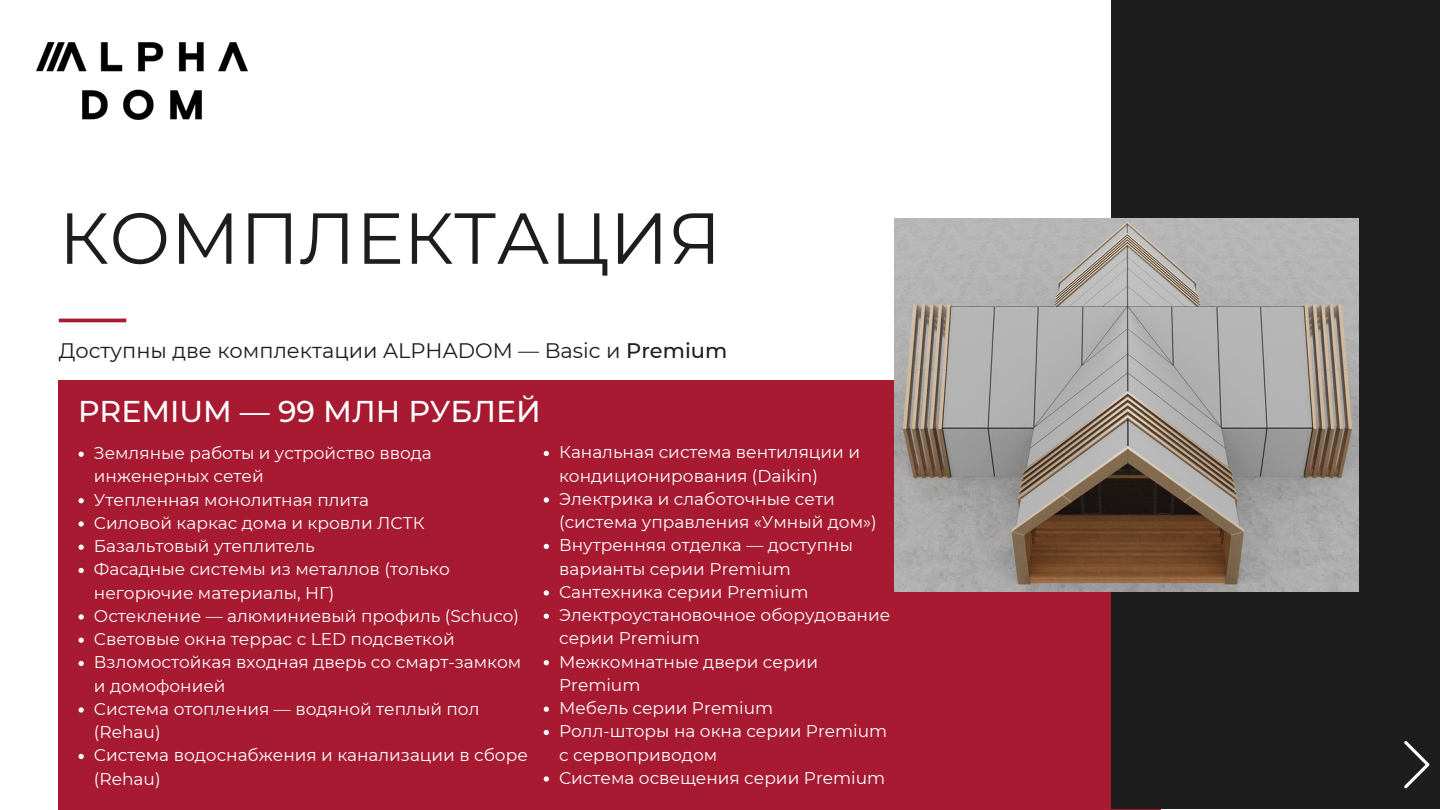
<style>
.page{position:relative;width:1440px;height:810px;background:#fff}
.page>*{position:absolute;margin:0;border:0;box-sizing:border-box;transform-origin:0 0}
.t1{font:72px "Montserrat";color:#1d1d1d}
.t2{font:500 30px "Montserrat";color:#fff}
.t3{font:21px "Montserrat";color:#1d1d1d}
.t4{font:17px/23.2px "Montserrat";color:#fff}
.s1{font-weight:500}
</style>
<div class="page">
<div style="left:59px;top:380px;width:1102px;height:430px;background:#a71a31"></div>
<div style="left:1111px;top:0;width:329px;height:809px;background:#1d1d1d"></div>
<hr style="left:59px;top:319px;width:67px;height:3px;background:#a71a31">
<img style="left:37px;top:42px;width:211px;height:78px">
<svg style="left:1404px;top:741px;width:26px;height:47px"></svg>
<svg style="left:79px;top:452px;width:5px;height:5px"></svg>
<svg style="left:79px;top:498px;width:5px;height:5px"></svg>
<svg style="left:79px;top:521px;width:5px;height:6px"></svg>
<svg style="left:79px;top:545px;width:5px;height:5px"></svg>
<svg style="left:79px;top:568px;width:5px;height:5px"></svg>
<svg style="left:79px;top:614px;width:5px;height:6px"></svg>
<svg style="left:79px;top:638px;width:5px;height:5px"></svg>
<svg style="left:79px;top:661px;width:5px;height:5px"></svg>
<svg style="left:79px;top:707px;width:5px;height:6px"></svg>
<svg style="left:79px;top:754px;width:5px;height:5px"></svg>
<svg style="left:544px;top:451px;width:5px;height:5px"></svg>
<svg style="left:544px;top:497px;width:5px;height:6px"></svg>
<svg style="left:544px;top:544px;width:5px;height:5px"></svg>
<svg style="left:544px;top:590px;width:5px;height:6px"></svg>
<svg style="left:544px;top:614px;width:5px;height:5px"></svg>
<svg style="left:544px;top:660px;width:5px;height:5px"></svg>
<svg style="left:544px;top:707px;width:5px;height:5px"></svg>
<svg style="left:544px;top:730px;width:5px;height:5px"></svg>
<svg style="left:544px;top:776px;width:5px;height:6px"></svg>
<img style="left:895px;top:219px;width:464px;height:372px">
<h1 class="t1" style="left:59px;top:194px;width:664px">КОМПЛЕКТАЦИЯ</h1>
<p class="t3" style="left:59px;top:337px;width:670px">Доступны две комплектации ALPHADOM — Basic и <span class="s1">Premium</span></p>
<h2 class="t2" style="left:78px;top:393px;width:464px">PREMIUM — 99 МЛН РУБЛЕЙ</h2>
<p class="t4" style="left:94px;top:441px;width:436px">Земляные работы и устройство ввода инженерных сетей<br>Утепленная монолитная плита<br>Силовой каркас дома и кровли ЛСТК<br>Базальтовый утеплитель<br>Фасадные системы из металлов (только негорючие материалы, НГ)<br>Остекление — алюминиевый профиль (Schuco)<br>Световые окна террас с LED подсветкой<br>Взломостойкая входная дверь со смарт-замком и домофонией<br>Система отопления — водяной теплый пол (Rehau)<br>Система водоснабжения и канализации в сборе (Rehau)</p>
<p class="t4" style="left:559px;top:441px;width:333px">Канальная система вентиляции и кондиционирования (Daikin)<br>Электрика и слаботочные сети (система управления «Умный дом»)<br>Внутренняя отделка — доступны варианты серии Premium<br>Сантехника серии Premium<br>Электроустановочное оборудование серии Premium<br>Межкомнатные двери серии<br>Premium<br>Мебель серии Premium<br>Ролл-шторы на окна серии Premium c сервоприводом<br>Система освещения серии Premium</p>
</div>
